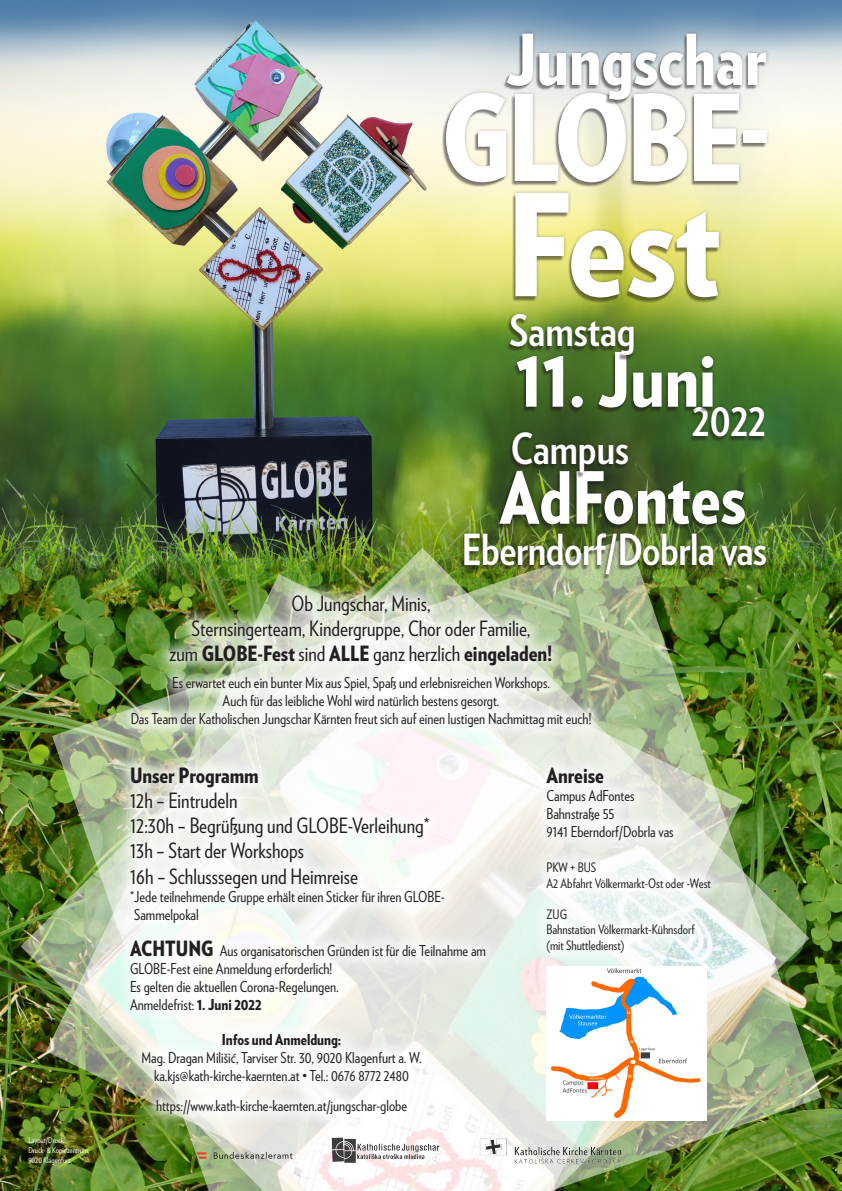
<style>
.page{position:relative;width:842px;height:1191px;background:#fff}
.page>*{position:absolute;margin:0;border:0;box-sizing:border-box;transform-origin:0 0}
.t1{font:900 140.9px "Verlag Condensed";color:#fff}
.t2{font:900 118.8px "Verlag Condensed";letter-spacing:-.03em;color:#fff}
.t3{font:900 74.7px "Verlag Condensed";color:#fff}
.t4{font:900 71.7px "Verlag Condensed";color:#fff}
.t5{font:900 70.2px "Verlag Condensed";color:#fff}
.t6{font:700 43.1px "Verlag Condensed";color:#fff}
.t7{font:700 42.8px "Verlag Condensed";letter-spacing:-.01em;color:#fff}
.t8{font:21px "Verlag Condensed";color:#231f20}
.t9{font:900 21px "Verlag Condensed";color:#231f20}
.t10{font:15px/18px "Verlag Condensed";color:#231f20}
.t11{font:900 15px "Verlag Condensed";color:#231f20}
.t12{font:13px "Verlag Condensed";color:#231f20}
.t13{font:8px/9.6px "Verlag Condensed";color:#fff}
.s1{font-weight:400}
.s2{font-weight:900;font-size:21px}
.s3{font-weight:900}
</style>
<div class="page">
<img style="left:0;top:0;width:842px;height:497px">
<img style="left:0;top:497px;width:842px;height:694px">
<img style="left:52px;top:537px;width:769px;height:654px">
<img style="left:21px;top:548px;width:788px;height:643px">
<div style="left:512px;top:189px;width:211px;height:112px;background:#010100;opacity:.3"></div>
<div style="left:442px;top:94px;width:325px;height:94px;background:#231f20;opacity:.5"></div>
<div style="left:442px;top:89px;width:328px;height:97px;background:#010100;opacity:.3"></div>
<div style="left:503px;top:35px;width:263px;height:70px;background:#231f20;opacity:.5"></div>
<div style="left:504px;top:30px;width:266px;height:73px;background:#010100;opacity:.3"></div>
<div style="left:689px;top:409px;width:76px;height:33px;background:#38652a"></div>
<div style="left:689px;top:403px;width:79px;height:37px;background:#010100;opacity:.3"></div>
<div style="left:513px;top:354px;width:200px;height:59px;background:#231f20;opacity:.5"></div>
<div style="left:513px;top:348px;width:204px;height:63px;background:#010100;opacity:.3"></div>
<div style="left:507px;top:316px;width:127px;height:45px;background:#231f20;opacity:.5"></div>
<div style="left:506px;top:310px;width:131px;height:49px;background:#010100;opacity:.3"></div>
<div style="left:495px;top:472px;width:250px;height:58px;background:#231f20;opacity:.5"></div>
<div style="left:496px;top:467px;width:252px;height:61px;background:#010100;opacity:.3"></div>
<div style="left:509px;top:434px;width:119px;height:44px;background:#231f20;opacity:.5"></div>
<div style="left:509px;top:428px;width:123px;height:48px;background:#010100;opacity:.3"></div>
<div style="left:461px;top:535px;width:305px;height:45px;background:#231f20;opacity:.5"></div>
<div style="left:461px;top:530px;width:309px;height:48px;background:#010100;opacity:.3"></div>
<div style="left:116px;top:579px;width:490px;height:163px;background:#fff;opacity:.75"></div>
<div style="left:126px;top:1017px;width:311px;height:113px;background:#fff;opacity:.75"></div>
<div style="left:115px;top:751px;width:345px;height:187px;background:#fff;opacity:.75"></div>
<div style="left:531px;top:751px;width:195px;height:217px;background:#fff;opacity:.75"></div>
<div style="left:115px;top:924px;width:386px;height:102px;background:#fff;opacity:.75"></div>
<img style="left:546px;top:966px;width:161px;height:154px">
<img style="left:477px;top:1135px;width:146px;height:31px">
<svg style="left:214px;top:1151px;width:79px;height:7px"></svg>
<svg style="left:197px;top:1152px;width:10px;height:6px"></svg>
<img style="left:327px;top:1135px;width:116px;height:29px">
<p class="t13" style="left:28px;top:1135px;width:38px">Layout/Druck:</p>
<p class="t13" style="left:28px;top:1145px;width:63px">Druck- &amp; Kopiezentrum,<br>9020 Klagenfurt</p>
<p class="t5" style="left:507px;top:5px;width:262px">Jungschar</p>
<p class="t2" style="left:442px;top:45px;width:330px">GLOBE-</p>
<p class="t1" style="left:507px;top:135px;width:215px">Fest</p>
<p class="t6" style="left:509px;top:299px;width:128px">Samstag</p>
<p class="t3" style="left:516px;top:321px;width:201px">11. Juni</p>
<p class="t6" style="left:692px;top:388px;width:75px">2022</p>
<p class="t7" style="left:511px;top:416px;width:120px">Campus</p>
<p class="t4" style="left:499px;top:442px;width:248px">AdFontes</p>
<p class="t7" style="left:462px;top:518px;width:307px">Eberndorf/Dobrla vas</p>
<p class="t8" style="left:291px;top:588px;width:141px">Ob Jungschar, Minis,</p>
<p class="t8" style="left:191px;top:613px;width:341px">Sternsingerteam, Kindergruppe, Chor oder Familie,</p>
<p class="t9" style="left:170px;top:637px;width:384px"><span class="s1">zum</span> GLOBE-Fest <span class="s1">sind</span> ALLE <span class="s1">ganz herzlich</span> eingeladen!</p>
<p class="t10" style="left:172px;top:673px;width:379px">Es erwartet euch ein bunter Mix aus Spiel, Spaß und erlebnisreichen Workshops.</p>
<p class="t10" style="left:223px;top:691px;width:279px">Auch für das leibliche Wohl wird natürlich bestens gesorgt.</p>
<p class="t10" style="left:131px;top:709px;width:462px">Das Team der Katholischen Jungschar Kärnten freut sich auf einen lustigen Nachmittag mit euch!</p>
<p class="t9" style="left:130px;top:758px;width:130px">Unser Programm</p>
<p class="t8" style="left:130px;top:785px;width:109px">12h – Eintrudeln</p>
<p class="t8" style="left:130px;top:810px;width:301px">12:30h – Begrüßung und GLOBE-Verleihung*</p>
<p class="t8" style="left:130px;top:836px;width:176px">13h – Start der Workshops</p>
<p class="t8" style="left:130px;top:861px;width:230px">16h – Schlusssegen und Heimreise</p>
<p class="t10" style="left:130px;top:886px;width:316px">*Jede teilnehmende Gruppe erhält einen Sticker für ihren GLOBE-<br>Sammelpokal</p>
<p class="t10" style="left:130px;top:941px;width:357px"><span class="s2">ACHTUNG</span> Aus organisatorischen Gründen ist für die Teilnahme am<br>GLOBE-Fest eine Anmeldung erforderlich!<br>Es gelten die aktuellen Corona-Regelungen.</p>
<p class="t10" style="left:130px;top:995px;width:133px">Anmeldefrist: <span class="s3">1. Juni 2022</span></p>
<p class="t11" style="left:222px;top:1027px;width:121px">Infos und Anmeldung:</p>
<p class="t10" style="left:141px;top:1047px;width:282px">Mag. Dragan Milišić, Tarviser Str. 30, 9020 Klagenfurt a. W.</p>
<p class="t10" style="left:154px;top:1065px;width:256px">ka.kjs@kath-kirche-kaernten.at • Tel.: 0676 8772 2480</p>
<p class="t10" style="left:156px;top:1096px;width:253px">https://www.kath-kirche-kaernten.at/jungschar-globe</p>
<p class="t9" style="left:546px;top:758px;width:59px">Anreise</p>
<p class="t10" style="left:546px;top:785px;width:90px">Campus AdFontes</p>
<p class="t10" style="left:546px;top:803px;width:70px">Bahnstraße 55</p>
<p class="t10" style="left:546px;top:821px;width:129px">9141 Eberndorf/Dobrla vas</p>
<p class="t12" style="left:546px;top:858px;width:51px">PKW + BUS</p>
<p class="t12" style="left:546px;top:873px;width:166px">A2 Abfahrt Völkermarkt-Ost oder -West</p>
<p class="t12" style="left:546px;top:905px;width:22px">ZUG</p>
<p class="t12" style="left:546px;top:920px;width:150px">Bahnstation Völkermarkt-Kühnsdorf</p>
<p class="t12" style="left:546px;top:936px;width:79px">(mit Shuttledienst)</p>
</div>
